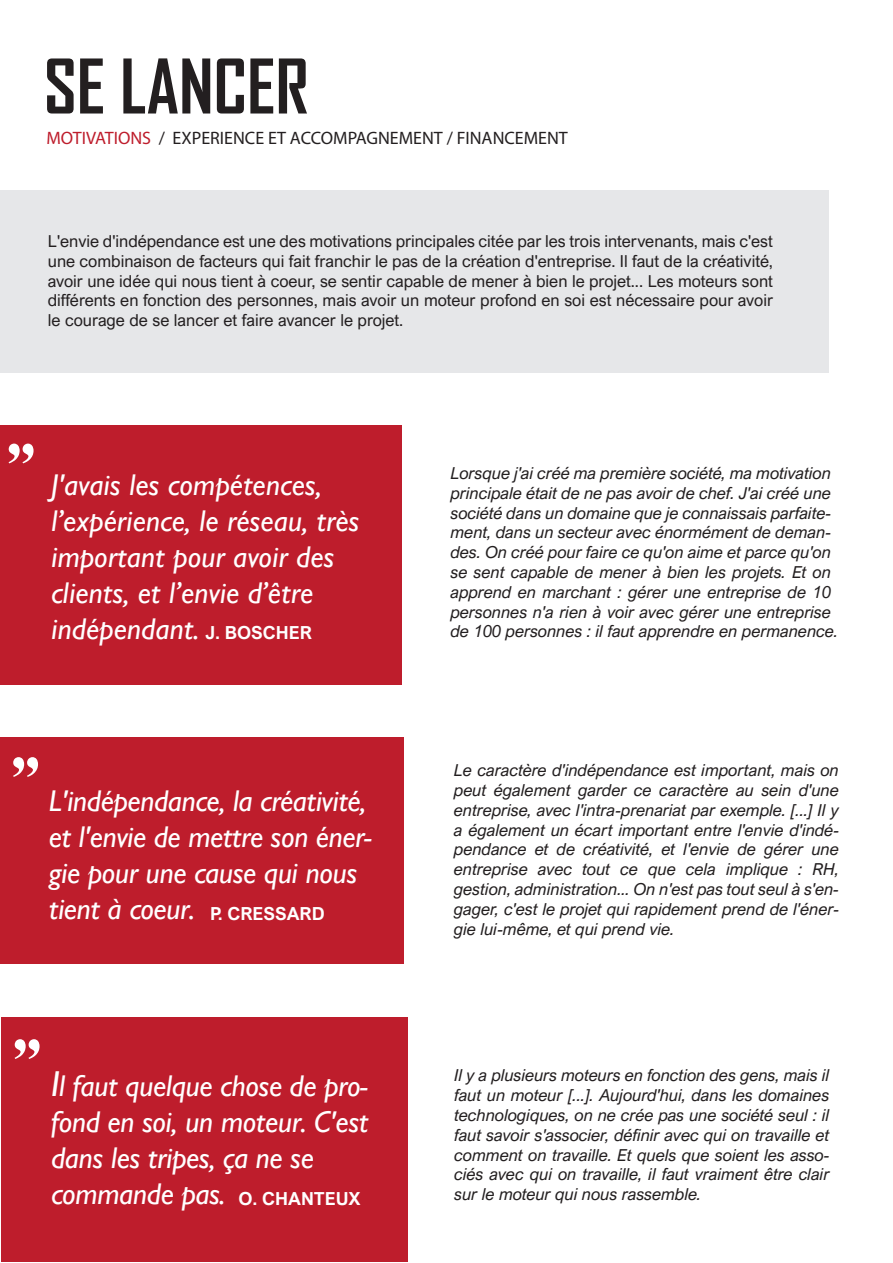
<style>
.page{position:relative;width:893px;height:1263px;background:#fff}
.page>*{position:absolute;margin:0;border:0;box-sizing:border-box;transform-origin:0 0}
.t1{font:700 72px "Agency FB";color:#231f20}
.t2{font:72px "Engravers";color:#fff}
.t3{font:italic 30px/36px "Gill Sans Nova";letter-spacing:-.015em;color:#fff}
.t4{font:18px "Myriad Pro";color:#231f20}
.t5{font:700 18px "Arial Nova";color:#fff}
.t6{font:italic 16.5px/19.8px "Arial Nova";color:#231f20;text-align:justify}
.t7{font:16.5px/19.8px "Arial Nova";color:#231f20;text-align:justify}
.s1{color:#be1d2c}
.s2{font-size:36px}
</style>
<div class="page">
<div style="left:0;top:191px;width:828px;height:182px;background:#e6e7e9"></div>
<div style="left:0;top:425px;width:402px;height:260px;background:#be1d2c"></div>
<div style="left:0;top:737px;width:403px;height:227px;background:#be1d2c"></div>
<div style="left:2px;top:1017px;width:406px;height:245px;background:#be1d2c"></div>
<h1 class="t1" style="left:44px;top:42px;width:266px">SE LANCER</h1>
<p class="t4" style="left:46px;top:127px;width:523px"><span class="s1">MOTIVATIONS</span> / EXPERIENCE ET ACCOMPAGNEMENT / FINANCEMENT</p>
<p class="t7" style="left:48px;top:231px;width:727px">L'envie d'indépendance est une des motivations principales citée par les trois intervenants, mais c'est une combinaison de facteurs qui fait franchir le pas de la création d'entreprise. Il faut de la créativité, avoir une idée qui nous tient à coeur, se sentir capable de mener à bien le projet... Les moteurs sont différents en fonction des personnes, mais avoir un moteur profond en soi est nécessaire pour avoir le courage de se lancer et faire avancer le projet.</p>
<h1 class="t2" style="left:0;top:426px;width:44px">"</h1>
<h2 class="t3" style="left:51px;top:466px;width:310px">J'avais les compétences, l’expérience, le réseau, très important pour avoir des clients, et l’envie d’être indépendant.</h2>
<p class="t6" style="left:451px;top:463px;width:389px;text-align:left">Lorsque j'ai créé ma première société, ma motivation principale était de ne pas avoir de chef. J'ai créé une société dans un domaine que je connaissais parfaite&shy;ment, dans un secteur avec énormément de deman&shy;des. On créé pour faire ce qu'on aime et parce qu'on se sent capable de mener à bien les projets. Et on apprend en marchant : gérer une entreprise de 10 personnes n'a rien à voir avec gérer une entreprise de 100 personnes : il faut apprendre en permanence.</p>
<p class="t5" style="left:206px;top:622px;width:108px">J. BOSCHER</p>
<h1 class="t2" style="left:4px;top:740px;width:44px">"</h1>
<h2 class="t3" style="left:49px;top:783px;width:324px">L'indépendance, la créativité, et l'envie de mettre son éner&shy;gie pour une cause qui nous tient à coeur.</h2>
<p class="t5" style="left:210px;top:903px;width:116px">P. CRESSARD</p>
<p class="t6" style="left:454px;top:760px;width:386px">Le caractère d'indépendance est important, mais on peut également garder ce caractère au sein d'une entreprise, avec l'intra-prenariat par exemple. [...] Il y a également un écart important entre l'envie d'indé&shy;pendance et de créativité, et l'envie de gérer une entreprise avec tout ce que cela implique : RH, gestion, administration... On n'est pas tout seul à s'en&shy;gager, c'est le projet qui rapidement prend de l'éner&shy;gie lui-même, et qui prend vie.</p>
<h1 class="t2" style="left:6px;top:1022px;width:44px">"</h1>
<h2 class="t3" style="left:51px;top:1067px;width:319px"><span class="s2">I</span>l faut quelque chose de pro&shy;fond en soi, un moteur. C'est dans les tripes, ça ne se commande pas.</h2>
<p class="t5" style="left:238px;top:1188px;width:124px">O. CHANTEUX</p>
<p class="t6" style="left:455px;top:1066px;width:377px">Il y a plusieurs moteurs en fonction des gens, mais il faut un moteur [...]. Aujourd'hui, dans les domaines technologiques, on ne crée pas une société seul : il faut savoir s'associer, définir avec qui on travaille et comment on travaille. Et quels que soient les asso&shy;ciés avec qui on travaille, il faut vraiment être clair sur le moteur qui nous rassemble.</p>
</div>
